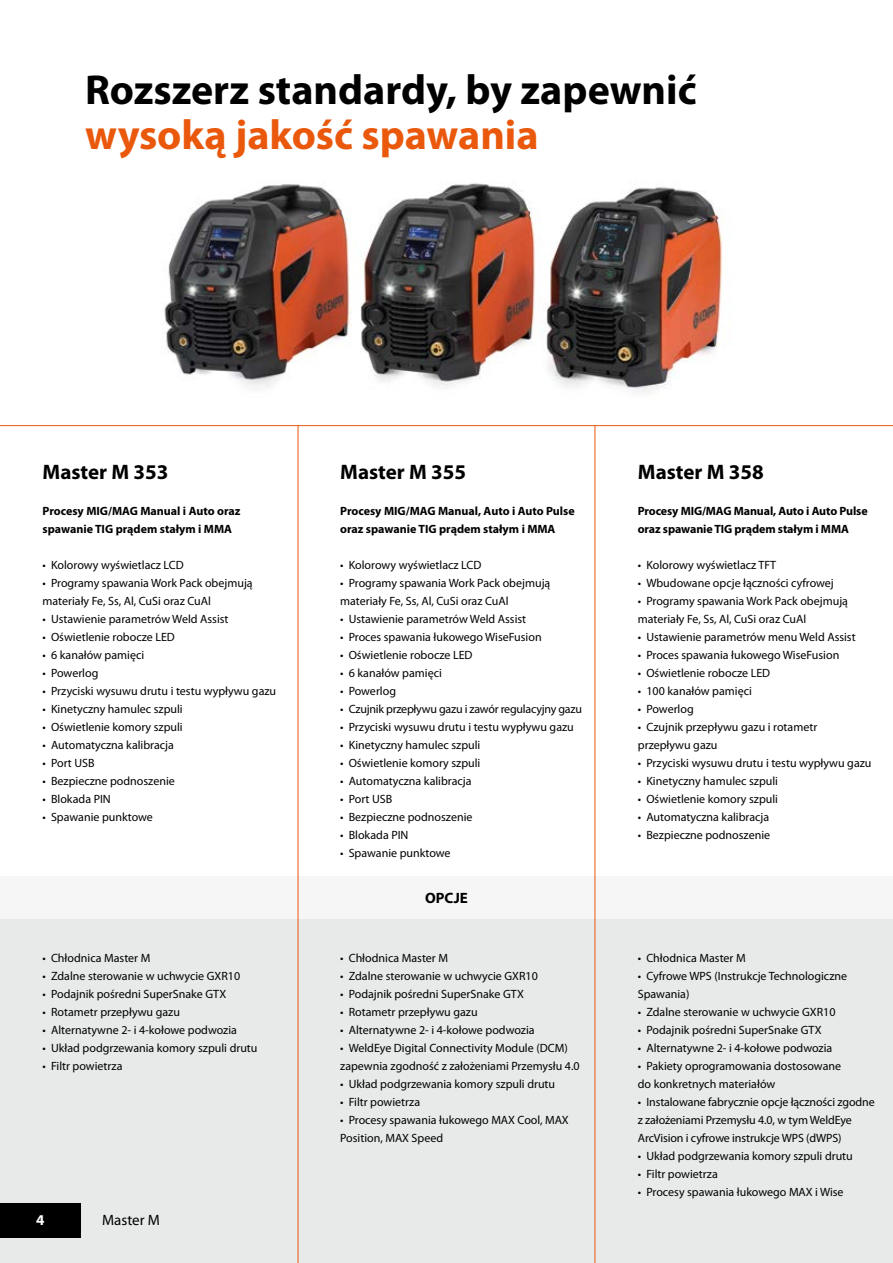
<style>
.page{position:relative;width:893px;height:1263px;background:#fff}
.page>*{position:absolute;margin:0;border:0;box-sizing:border-box;transform-origin:0 0}
.t1{font:700 42px "Myriad Pro";color:#000}
.t2{font:700 42px "Myriad Pro";color:#ea580c}
.t3{font:700 21px "Myriad Pro";color:#000}
.t4{font:15px "Myriad Pro";color:#000}
.t5{font:700 15px "Myriad Pro";color:#000}
.t6{font:700 15px "Myriad Pro";color:#fff}
.t7{font:12px/18px "Myriad Pro";color:#000}
.t8{font:700 12px/18px "Myriad Pro";letter-spacing:-.005em;color:#000}
.t9{font:12px "Myriad Pro";letter-spacing:-.02em;color:#000}
</style>
<div class="page">
<img style="left:164px;top:183px;width:559px;height:210px">
<div style="left:0;top:876px;width:893px;height:387px;background:#e8e9e9"></div>
<div style="left:0;top:876px;width:893px;height:42px;background:#f6f6f6"></div>
<div style="left:0;top:1203px;width:81px;height:34px;background:#000"></div>
<hr style="left:298px;top:425px;width:1px;height:838px;background:#ea580c">
<hr style="left:595px;top:425px;width:1px;height:838px;background:#ea580c">
<hr style="left:0;top:425px;width:893px;height:1px;background:#ea580c">
<h1 class="t1" style="left:85px;top:62px;width:613px">Rozszerz standardy, by zapewnić</h1>
<h1 class="t2" style="left:85px;top:107px;width:455px">wysoką jakość spawania</h1>
<h2 class="t3" style="left:43px;top:458px;width:127px">Master M 353</h2>
<h2 class="t3" style="left:340px;top:458px;width:127px">Master M 355</h2>
<h2 class="t3" style="left:638px;top:458px;width:127px">Master M 358</h2>
<p class="t8" style="left:43px;top:502px;width:199px">Procesy MIG/MAG Manual i Auto oraz spawanie TIG prądem stałym i MMA</p>
<p class="t7" style="left:43px;top:556px;width:143px">• Kolorowy wyświetlacz LCD</p>
<p class="t7" style="left:43px;top:574px;width:212px">• Programy spawania Work Pack obejmują materiały Fe, Ss, Al, CuSi oraz CuAl</p>
<p class="t7" style="left:43px;top:610px;width:188px">• Ustawienie parametrów Weld Assist</p>
<p class="t7" style="left:43px;top:628px;width:134px">• Oświetlenie robocze LED</p>
<p class="t7" style="left:43px;top:646px;width:103px">• 6 kanałów pamięci</p>
<p class="t7" style="left:43px;top:664px;width:57px">• Powerlog</p>
<p class="t7" style="left:43px;top:682px;width:235px">• Przyciski wysuwu drutu i testu wypływu gazu</p>
<p class="t7" style="left:43px;top:700px;width:142px">• Kinetyczny hamulec szpuli</p>
<p class="t7" style="left:43px;top:718px;width:142px">• Oświetlenie komory szpuli</p>
<p class="t7" style="left:43px;top:736px;width:133px">• Automatyczna kalibracja</p>
<p class="t7" style="left:43px;top:754px;width:54px">• Port USB</p>
<p class="t7" style="left:43px;top:772px;width:134px">• Bezpieczne podnoszenie</p>
<p class="t7" style="left:43px;top:790px;width:70px">• Blokada PIN</p>
<p class="t7" style="left:43px;top:808px;width:112px">• Spawanie punktowe</p>
<p class="t8" style="left:340px;top:502px;width:236px">Procesy MIG/MAG Manual, Auto i Auto Pulse oraz spawanie TIG prądem stałym i MMA</p>
<p class="t7" style="left:340px;top:556px;width:143px">• Kolorowy wyświetlacz LCD</p>
<p class="t7" style="left:340px;top:574px;width:212px">• Programy spawania Work Pack obejmują materiały Fe, Ss, Al, CuSi oraz CuAl</p>
<p class="t7" style="left:340px;top:610px;width:188px">• Ustawienie parametrów Weld Assist</p>
<p class="t7" style="left:340px;top:628px;width:203px">• Proces spawania łukowego WiseFusion</p>
<p class="t7" style="left:340px;top:646px;width:134px">• Oświetlenie robocze LED</p>
<p class="t7" style="left:340px;top:664px;width:103px">• 6 kanałów pamięci</p>
<p class="t7" style="left:340px;top:682px;width:57px">• Powerlog</p>
<p class="t9" style="left:340px;top:702px;width:243px">• Czujnik przepływu gazu i zawór regulacyjny gazu</p>
<p class="t7" style="left:340px;top:718px;width:235px">• Przyciski wysuwu drutu i testu wypływu gazu</p>
<p class="t7" style="left:340px;top:736px;width:142px">• Kinetyczny hamulec szpuli</p>
<p class="t7" style="left:340px;top:754px;width:142px">• Oświetlenie komory szpuli</p>
<p class="t7" style="left:340px;top:772px;width:133px">• Automatyczna kalibracja</p>
<p class="t7" style="left:340px;top:790px;width:54px">• Port USB</p>
<p class="t7" style="left:340px;top:808px;width:134px">• Bezpieczne podnoszenie</p>
<p class="t7" style="left:340px;top:826px;width:70px">• Blokada PIN</p>
<p class="t7" style="left:340px;top:844px;width:112px">• Spawanie punktowe</p>
<p class="t8" style="left:638px;top:502px;width:231px">Procesy MIG/MAG Manual, Auto i Auto Pulse oraz spawanie TIG prądem stałym i MMA</p>
<p class="t7" style="left:638px;top:556px;width:140px">• Kolorowy wyświetlacz TFT</p>
<p class="t7" style="left:638px;top:574px;width:197px">• Wbudowane opcje łączności cyfrowej</p>
<p class="t7" style="left:638px;top:592px;width:212px">• Programy spawania Work Pack obejmują materiały Fe, Ss, Al, CuSi oraz CuAl</p>
<p class="t7" style="left:638px;top:628px;width:219px">• Ustawienie parametrów menu Weld Assist</p>
<p class="t7" style="left:638px;top:646px;width:203px">• Proces spawania łukowego WiseFusion</p>
<p class="t7" style="left:638px;top:664px;width:134px">• Oświetlenie robocze LED</p>
<p class="t7" style="left:638px;top:682px;width:115px">• 100 kanałów pamięci</p>
<p class="t7" style="left:638px;top:700px;width:57px">• Powerlog</p>
<p class="t7" style="left:638px;top:718px;width:181px">• Czujnik przepływu gazu i rotametr przepływu gazu</p>
<p class="t7" style="left:638px;top:754px;width:235px">• Przyciski wysuwu drutu i testu wypływu gazu</p>
<p class="t7" style="left:638px;top:772px;width:142px">• Kinetyczny hamulec szpuli</p>
<p class="t7" style="left:638px;top:790px;width:142px">• Oświetlenie komory szpuli</p>
<p class="t7" style="left:638px;top:808px;width:133px">• Automatyczna kalibracja</p>
<p class="t7" style="left:638px;top:826px;width:134px">• Bezpieczne podnoszenie</p>
<p class="t5" style="left:425px;top:888px;width:44px">OPCJE</p>
<p class="t7" style="left:43px;top:948px;width:109px">• Chłodnica Master M</p>
<p class="t7" style="left:43px;top:966px;width:199px">• Zdalne sterowanie w uchwycie GXR10</p>
<p class="t7" style="left:43px;top:984px;width:185px">• Podajnik pośredni SuperSnake GTX</p>
<p class="t7" style="left:43px;top:1002px;width:139px">• Rotametr przepływu gazu</p>
<p class="t7" style="left:43px;top:1020px;width:196px">• Alternatywne 2- i 4-kołowe podwozia</p>
<p class="t7" style="left:43px;top:1038px;width:217px">• Układ podgrzewania komory szpuli drutu</p>
<p class="t7" style="left:43px;top:1056px;width:82px">• Filtr powietrza</p>
<p class="t7" style="left:340px;top:948px;width:109px">• Chłodnica Master M</p>
<p class="t7" style="left:340px;top:966px;width:199px">• Zdalne sterowanie w uchwycie GXR10</p>
<p class="t7" style="left:340px;top:984px;width:185px">• Podajnik pośredni SuperSnake GTX</p>
<p class="t7" style="left:340px;top:1002px;width:139px">• Rotametr przepływu gazu</p>
<p class="t7" style="left:340px;top:1020px;width:196px">• Alternatywne 2- i 4-kołowe podwozia</p>
<p class="t7" style="left:340px;top:1038px;width:241px">• WeldEye Digital Connectivity Module (DCM) zapewnia zgodność z założeniami Przemysłu 4.0</p>
<p class="t7" style="left:340px;top:1074px;width:217px">• Układ podgrzewania komory szpuli drutu</p>
<p class="t7" style="left:340px;top:1092px;width:82px">• Filtr powietrza</p>
<p class="t7" style="left:340px;top:1110px;width:230px">• Procesy spawania łukowego MAX Cool, MAX<br>Position, MAX Speed</p>
<p class="t7" style="left:638px;top:948px;width:109px">• Chłodnica Master M</p>
<p class="t7" style="left:638px;top:966px;width:211px">• Cyfrowe WPS (Instrukcje Technologiczne<br>Spawania)</p>
<p class="t7" style="left:638px;top:1002px;width:199px">• Zdalne sterowanie w uchwycie GXR10</p>
<p class="t7" style="left:638px;top:1020px;width:185px">• Podajnik pośredni SuperSnake GTX</p>
<p class="t7" style="left:638px;top:1038px;width:196px">• Alternatywne 2- i 4-kołowe podwozia</p>
<p class="t7" style="left:638px;top:1056px;width:205px">• Pakiety oprogramowania dostosowane do konkretnych materiałów</p>
<p class="t7" style="left:638px;top:1092px;width:238px">• Instalowane fabrycznie opcje łączności zgodne z założeniami Przemysłu 4.0, w tym WeldEye<br>ArcVision i cyfrowe instrukcje WPS (dWPS)</p>
<p class="t7" style="left:638px;top:1146px;width:217px">• Układ podgrzewania komory szpuli drutu</p>
<p class="t7" style="left:638px;top:1164px;width:82px">• Filtr powietrza</p>
<p class="t7" style="left:638px;top:1182px;width:207px">• Procesy spawania łukowego MAX i Wise</p>
<p class="t6" style="left:36px;top:1210px;width:10px">4</p>
<p class="t4" style="left:102px;top:1210px;width:59px">Master M</p>
</div>
